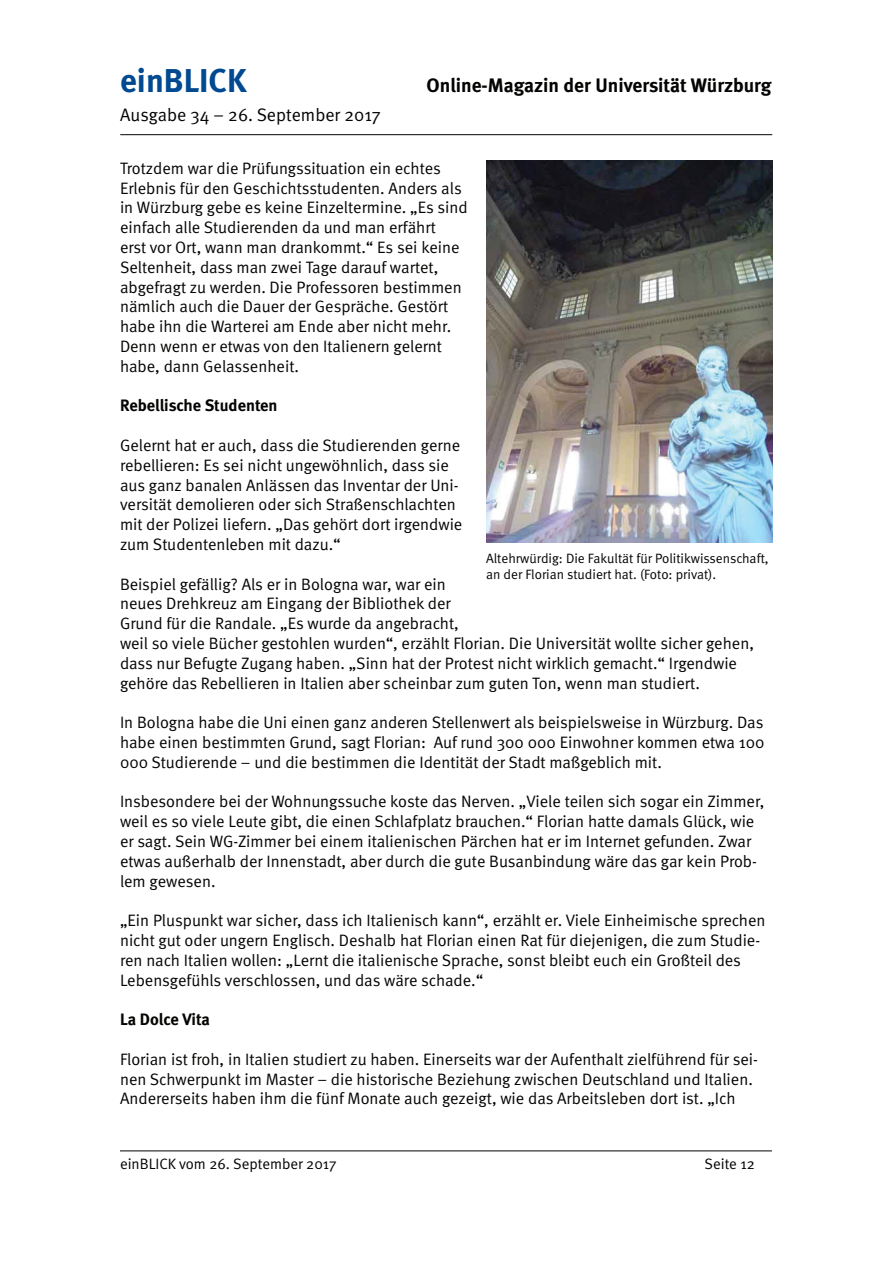
<style>
.page{position:relative;width:893px;height:1263px;background:#fff}
.page>*{position:absolute;margin:0;border:0;box-sizing:border-box;transform-origin:0 0}
.t1{font:700 33px "Meta";color:#014990}
.t2{font:700 19.5px "Meta";color:#040503}
.t3{font:18px "Meta Normal";color:#040503}
.t4{font:16.5px/19.8px "Meta Normal";color:#040503}
.t5{font:700 16.5px "Meta";color:#040503}
.t6{font:15px "Meta Normal";color:#040503}
.t7{font:13.5px/16.2px "Meta Normal";color:#040503}
</style>
<div class="page">
<hr style="left:120px;top:134px;width:652px;height:1px;background:#040503">
<hr style="left:120px;top:1150px;width:652px;height:1px;background:#040503">
<img style="left:486px;top:161px;width:287px;height:382px">
<h1 class="t1" style="left:120px;top:61px;width:128px">einBLICK</h1>
<p class="t2" style="left:427px;top:74px;width:346px">Online-Magazin der Universität Würzburg</p>
<p class="t3" style="left:120px;top:105px;width:262px">Ausgabe 34 – 26. September 2017</p>
<p class="t4" style="left:120px;top:158px;width:349px">Trotzdem war die Prüfungssituation ein echtes Erlebnis für den Geschichtsstudenten. Anders als in Würzburg gebe es keine Einzeltermine. „Es sind einfach alle Studierenden da und man erfährt<br>erst vor Ort, wann man drankommt.“ Es sei keine Seltenheit, dass man zwei Tage darauf wartet, abgefragt zu werden. Die Professoren bestimmen nämlich auch die Dauer der Gespräche. Gestört habe ihn die Warterei am Ende aber nicht mehr.<br>Denn wenn er etwas von den Italienern gelernt habe, dann Gelassenheit.</p>
<p class="t5" style="left:120px;top:396px;width:159px">Rebellische Studenten</p>
<p class="t4" style="left:120px;top:435px;width:344px">Gelernt hat er auch, dass die Studierenden gerne rebellieren: Es sei nicht ungewöhnlich, dass sie aus ganz banalen Anlässen das Inventar der Uni&shy;versität demolieren oder sich Straßenschlachten mit der Polizei liefern. „Das gehört dort irgendwie zum Studentenleben mit dazu.“</p>
<p class="t4" style="left:120px;top:574px;width:635px">Beispiel gefällig? Als er in Bologna war, war ein<br>neues Drehkreuz am Eingang der Bibliothek der<br>Grund für die Randale. „Es wurde da angebracht,<br>weil so viele Bücher gestohlen wurden“, erzählt Florian. Die Universität wollte sicher gehen, dass nur Befugte Zugang haben. „Sinn hat der Protest nicht wirklich gemacht.“ Irgendwie gehöre das Rebellieren in Italien aber scheinbar zum guten Ton, wenn man studiert.</p>
<p class="t4" style="left:120px;top:712px;width:646px;text-align:justify">In Bologna habe die Uni einen ganz anderen Stellenwert als beispielsweise in Würzburg. Das habe einen bestimmten Grund, sagt Florian: Auf rund 300 000 Einwohner kommen etwa 100<br>000 Studierende – und die bestimmen die Identität der Stadt maßgeblich mit.</p>
<p class="t4" style="left:120px;top:791px;width:646px">Insbesondere bei der Wohnungssuche koste das Nerven. „Viele teilen sich sogar ein Zimmer, weil es so viele Leute gibt, die einen Schlafplatz brauchen.“ Florian hatte damals Glück, wie er sagt. Sein WG-Zimmer bei einem italienischen Pärchen hat er im Internet gefunden. Zwar etwas außerhalb der Innenstadt, aber durch die gute Busanbindung wäre das gar kein Prob&shy;lem gewesen.</p>
<p class="t4" style="left:120px;top:910px;width:647px">„Ein Pluspunkt war sicher, dass ich Italienisch kann“, erzählt er. Viele Einheimische sprechen nicht gut oder ungern Englisch. Deshalb hat Florian einen Rat für diejenigen, die zum Studie&shy;ren nach Italien wollen: „Lernt die italienische Sprache, sonst bleibt euch ein Großteil des Lebensgefühls verschlossen, und das wäre schade.“</p>
<p class="t5" style="left:120px;top:1010px;width:91px">La Dolce Vita</p>
<p class="t4" style="left:120px;top:1049px;width:640px">Florian ist froh, in Italien studiert zu haben. Einerseits war der Aufenthalt zielführend für sei&shy;nen Schwerpunkt im Master – die historische Beziehung zwischen Deutschland und Italien.<br>Andererseits haben ihm die fünf Monate auch gezeigt, wie das Arbeitsleben dort ist. „Ich</p>
<p class="t7" style="left:486px;top:550px;width:284px">Altehrwürdig: Die Fakultät für Politikwissenschaft, an der Florian studiert hat. (Foto: privat).</p>
<p class="t6" style="left:120px;top:1155px;width:218px">einBLICK vom 26. September 2017</p>
<p class="t6" style="left:705px;top:1155px;width:52px">Seite 12</p>
</div>
